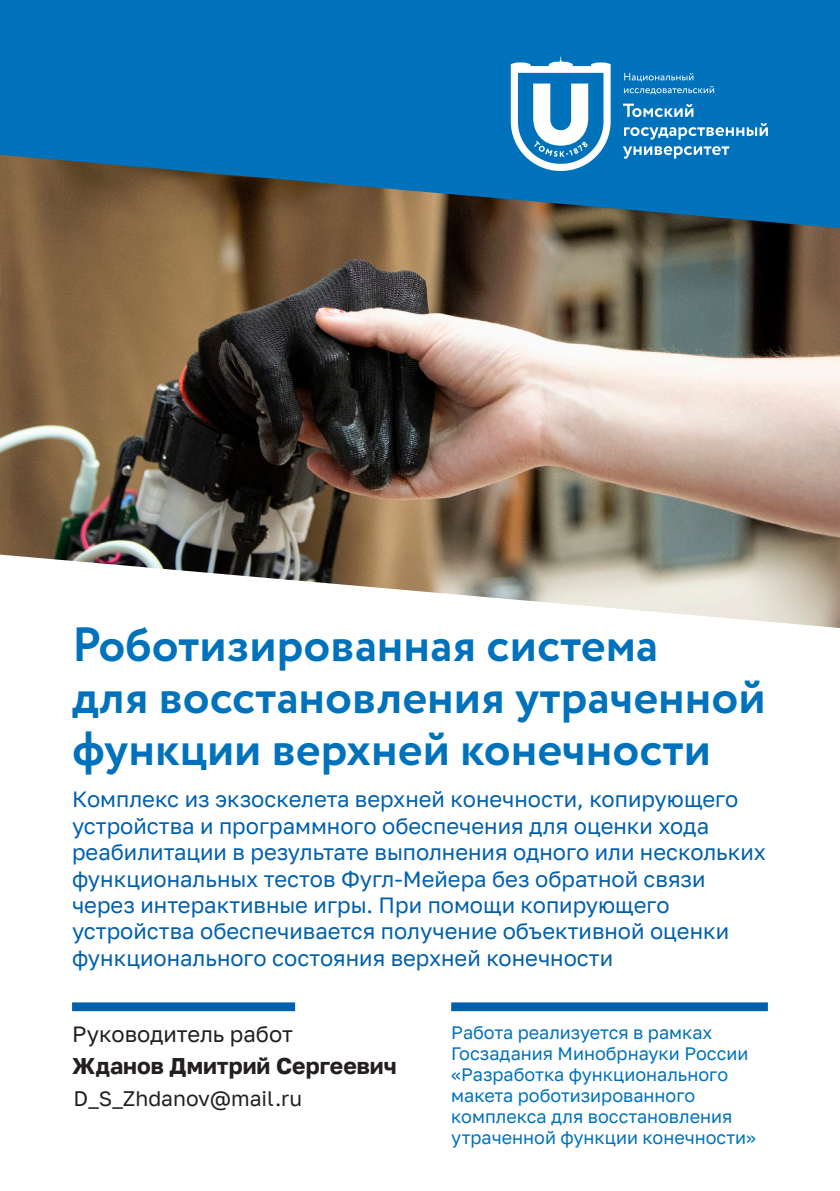
<style>
.page{position:relative;width:840px;height:1191px;background:#fff}
.page>*{position:absolute;margin:0;border:0;box-sizing:border-box;transform-origin:0 0}
.t1{font:700 48px/52px "Circe";color:#0072bc}
.List_Paragraph{font:700 22.8px "Golos Text";color:#231f20}
.List_Paragraph-2{font:22px/26.4px "Golos Text";color:#0160ae}
.List_Paragraph-3{font:22px "Golos Text";color:#231f20}
.List_Paragraph-4{font:21px "Golos Text";color:#231f20}
.List_Paragraph-5{font:18px/21.2px "Golos Text";color:#0072bc}
</style>
<div class="page">
<div style="left:0;top:0;width:839px;height:482px;background:#0072bc"></div>
<img style="left:0;top:155px;width:839px;height:473px">
<svg style="left:623px;top:104px;width:70px;height:13px"></svg>
<svg style="left:624px;top:123px;width:143px;height:17px"></svg>
<svg style="left:622px;top:146px;width:106px;height:13px"></svg>
<svg style="left:623px;top:73px;width:90px;height:21px"></svg>
<svg style="left:510px;top:57px;width:100px;height:114px"></svg>
<div style="left:72px;top:1002px;width:223px;height:9px;background:#0160ae"></div>
<div style="left:451px;top:1002px;width:316px;height:9px;background:#0160ae"></div>
<p class="t1" style="left:72px;top:621px;width:695px">Роботизированная система<br>для восстановления утраченной функции верхней конечности</p>
<p class="List_Paragraph-2" style="left:72px;top:786px;width:695px">Комплекс из экзоскелета верхней конечности, копирующего устройства и программного обеспечения для оценки хода реабилитации в результате выполнения одного или нескольких функциональных тестов Фугл-Мейера без обратной связи через интерактивные игры. При помощи копирующего устройства обеспечивается получение объективной оценки функционального состояния верхней конечности</p>
<p class="List_Paragraph-3" style="left:72px;top:1021px;width:222px">Руководитель работ</p>
<p class="List_Paragraph" style="left:72px;top:1052px;width:326px">Жданов Дмитрий Сергеевич</p>
<p class="List_Paragraph-4" style="left:74px;top:1085px;width:230px">D_S_Zhdanov@mail.ru</p>
<p class="List_Paragraph-5" style="left:451px;top:1021px;width:306px">Работа реализуется в рамках<br>Госзадания Минобрнауки России «Разработка функционального макета роботизированного комплекса для восстановления утраченной функции конечности»</p>
</div>
